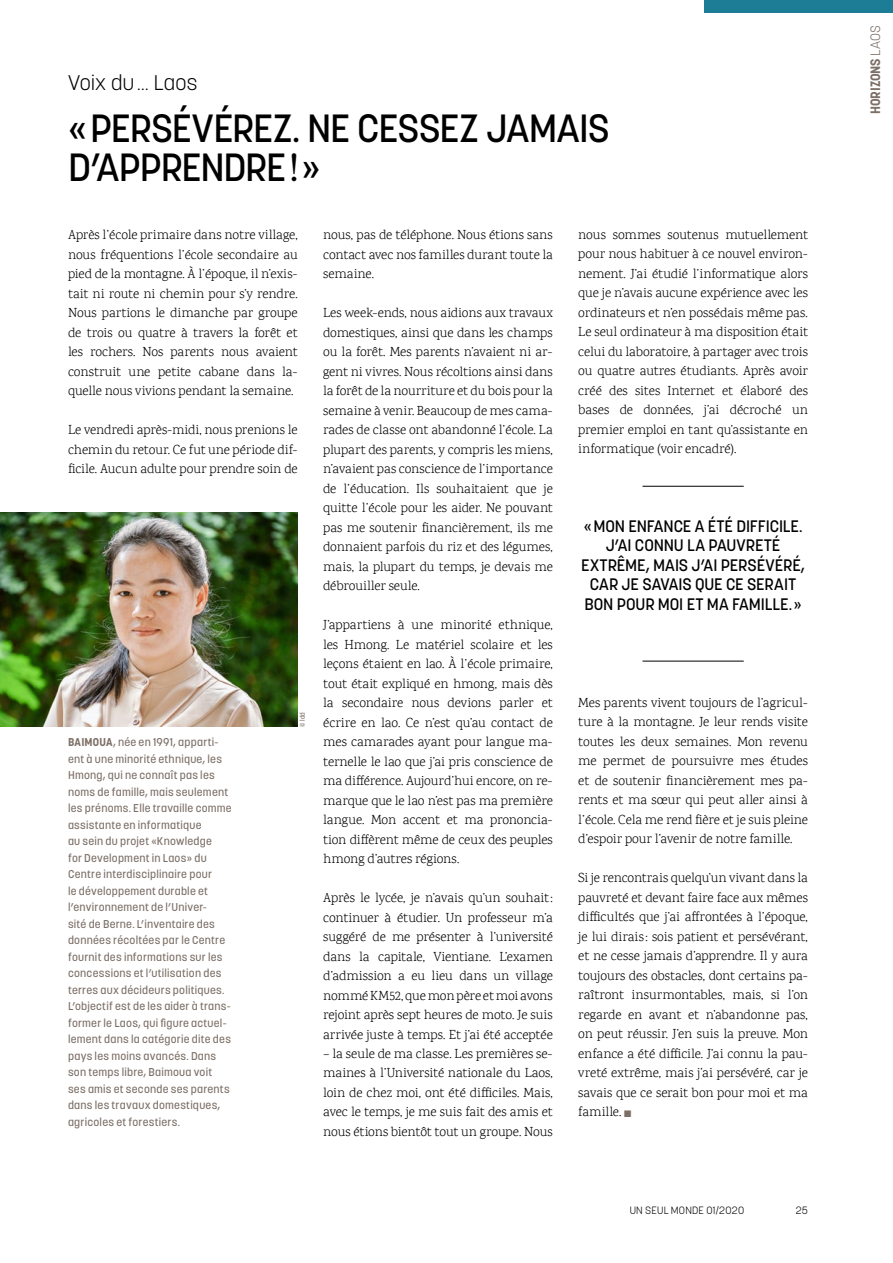
<style>
.page{position:relative;width:893px;height:1263px;background:#fff}
.page>*{position:absolute;margin:0;border:0;box-sizing:border-box;transform-origin:0 0}
.t1{font:500 39px/39px "Korolev";letter-spacing:-.03em;color:#000}
.t2{font:300 21px "Korolev";letter-spacing:.01em;color:#000}
.t3{font:500 16.5px/19.5px "Korolev";letter-spacing:-.01em;color:#000;text-align:center}
.t4{font:300 13.5px/19.5px "Karma";color:#000;text-align:justify}
.t5{font:700 13.5px "Korolev";letter-spacing:-.01em;color:#7c6f66}
.t6{font:500 11.25px/16.5px "Korolev";letter-spacing:.02em;color:#7c6f66}
.t7{font:300 10.5px "Korolev";letter-spacing:.02em;color:#000}
.t8{font:500 6.75px "Korolev";color:#7c6f66}
.s1{font-weight:700}
.s2{color:#7c6f66}
.s3{font-weight:300}
</style>
<div class="page">
<hr style="left:642px;top:486px;width:102px;height:1px;background:#000">
<hr style="left:642px;top:661px;width:102px;height:1px;background:#000">
<img style="left:0;top:512px;width:298px;height:215px">
<div style="left:704px;top:0;width:189px;height:13px;background:#1e7d96"></div>
<h2 class="t2" style="left:68px;top:69px;width:131px">Voix du … Laos</h2>
<h1 class="t1" style="left:68px;top:108px;width:543px">«PERSÉVÉREZ. NE CESSEZ JAMAIS<br>D’APPRENDRE!»</h1>
<p class="t4" style="left:68px;top:226px;width:231px">Après l’école primaire dans notre village, nous fréquentions l’école secondaire au pied de la montagne. À l’époque, il n’exis&shy;tait ni route ni chemin pour s’y rendre.<br>Nous partions le dimanche par groupe de trois ou quatre à travers la forêt et les rochers. Nos parents nous avaient construit une petite cabane dans la&shy;quelle nous vivions pendant la semaine.</p>
<p class="t4" style="left:68px;top:421px;width:231px">Le vendredi après-midi, nous prenions le chemin du retour. Ce fut une période dif&shy;ficile. Aucun adulte pour prendre soin de</p>
<p class="t6" style="left:68px;top:734px;width:165px"><span class="s1">BAIMOUA</span>, née en 1991, apparti&shy;ent à une minorité ethnique, les<br>Hmong, qui ne connaît pas les noms de famille, mais seulement les prénoms. Elle travaille comme assistante en informatique<br>au sein du projet «Knowledge<br>for Development in Laos» du<br>Centre interdisciplinaire pour<br>le développement durable et l’environnement de l’Univer-<br>sité de Berne. L’inventaire des données récoltées par le Centre fournit des informations sur les concessions et l’utilisation des terres aux décideurs politiques.<br>L’objectif est de les aider à trans&shy;former le Laos, qui figure actuel&shy;lement dans la catégorie dite des pays les moins avancés. Dans son temps libre, Baimoua voit ses amis et seconde ses parents dans les travaux domestiques, agricoles et forestiers.</p>
<p class="t8" style="left:298px;top:727px;width:16px;rotate:-90deg">© ldd</p>
<p class="t4" style="left:323px;top:226px;width:231px">nous, pas de téléphone. Nous étions sans contact avec nos familles durant toute la semaine.</p>
<p class="t4" style="left:323px;top:304px;width:231px">Les week-ends, nous aidions aux travaux domestiques, ainsi que dans les champs ou la forêt. Mes parents n’avaient ni ar&shy;gent ni vivres. Nous récoltions ainsi dans la forêt de la nourriture et du bois pour la semaine à venir. Beaucoup de mes cama&shy;rades de classe ont abandonné l’école. La plupart des parents, y compris les miens, n’avaient pas conscience de l’importance de l’éducation. Ils souhaitaient que je quitte l’école pour les aider. Ne pouvant pas me soutenir financièrement, ils me donnaient parfois du riz et des légumes, mais, la plupart du temps, je devais me débrouiller seule.</p>
<p class="t4" style="left:323px;top:616px;width:231px">J’appartiens à une minorité ethnique, les Hmong. Le matériel scolaire et les leçons étaient en lao. À l’école primaire, tout était expliqué en hmong, mais dès la secondaire nous devions parler et écrire en lao. Ce n’est qu’au contact de mes camarades ayant pour langue ma&shy;ternelle le lao que j’ai pris conscience de ma différence. Aujourd’hui encore, on re&shy;marque que le lao n’est pas ma première langue. Mon accent et ma prononcia&shy;tion diffèrent même de ceux des peuples hmong d’autres régions.</p>
<p class="t4" style="left:323px;top:889px;width:231px">Après le lycée, je n’avais qu’un souhait: continuer à étudier. Un professeur m’a suggéré de me présenter à l’université dans la capitale, Vientiane. L’examen d’admission a eu lieu dans un village nommé KM52, que mon père et moi avons rejoint après sept heures de moto. Je suis arrivée juste à temps. Et j’ai été acceptée</p>
<p class="t4" style="left:323px;top:1045px;width:231px">– la seule de ma classe. Les premières se&shy;maines à l’Université nationale du Laos, loin de chez moi, ont été difficiles. Mais, avec le temps, je me suis fait des amis et nous étions bientôt tout un groupe. Nous</p>
<p class="t4" style="left:578px;top:226px;width:231px">nous sommes soutenus mutuellement pour nous habituer à ce nouvel environ&shy;nement. J’ai étudié l’informatique alors que je n’avais aucune expérience avec les ordinateurs et n’en possédais même pas.<br>Le seul ordinateur à ma disposition était celui du laboratoire, à partager avec trois ou quatre autres étudiants. Après avoir créé des sites Internet et élaboré des bases de données, j’ai décroché un premier emploi en tant qu’assistante en informatique (voir encadré).</p>
<p class="t3" style="left:581px;top:516px;width:225px">«MON ENFANCE A ÉTÉ DIFFICILE.<br>J’AI CONNU LA PAUVRETÉ<br>EXTRÊME, MAIS J’AI PERSÉVÉRÉ,<br>CAR JE SAVAIS QUE CE SERAIT<br>BON POUR MOI ET MA FAMILLE.»</p>
<p class="t4" style="left:578px;top:694px;width:231px">Mes parents vivent toujours de l’agricul&shy;ture à la montagne. Je leur rends visite toutes les deux semaines. Mon revenu me permet de poursuivre mes études et de soutenir financièrement mes pa&shy;rents et ma sœur qui peut aller ainsi à l’école. Cela me rend fière et je suis pleine d’espoir pour l’avenir de notre famille.</p>
<p class="t4" style="left:578px;top:869px;width:231px">Si je rencontrais quelqu’un vivant dans la pauvreté et devant faire face aux mêmes difficultés que j’ai affrontées à l’époque, je lui dirais: sois patient et persévérant, et ne cesse jamais d’apprendre. Il y aura toujours des obstacles, dont certains pa&shy;raîtront insurmontables, mais, si l’on regarde en avant et n’abandonne pas, on peut réussir. J’en suis la preuve. Mon enfance a été difficile. J’ai connu la pau&shy;vreté extrême, mais j’ai persévéré, car je savais que ce serait bon pour moi et ma famille. <span class="s2">■</span></p>
<p class="t7" style="left:630px;top:1204px;width:116px">UN SEUL MONDE 01/2020</p>
<p class="t7" style="left:796px;top:1204px;width:14px">25</p>
<p class="t5" style="left:867px;top:114px;width:90px;rotate:-90deg">HORIZONS <span class="s3">LAOS</span></p>
</div>
